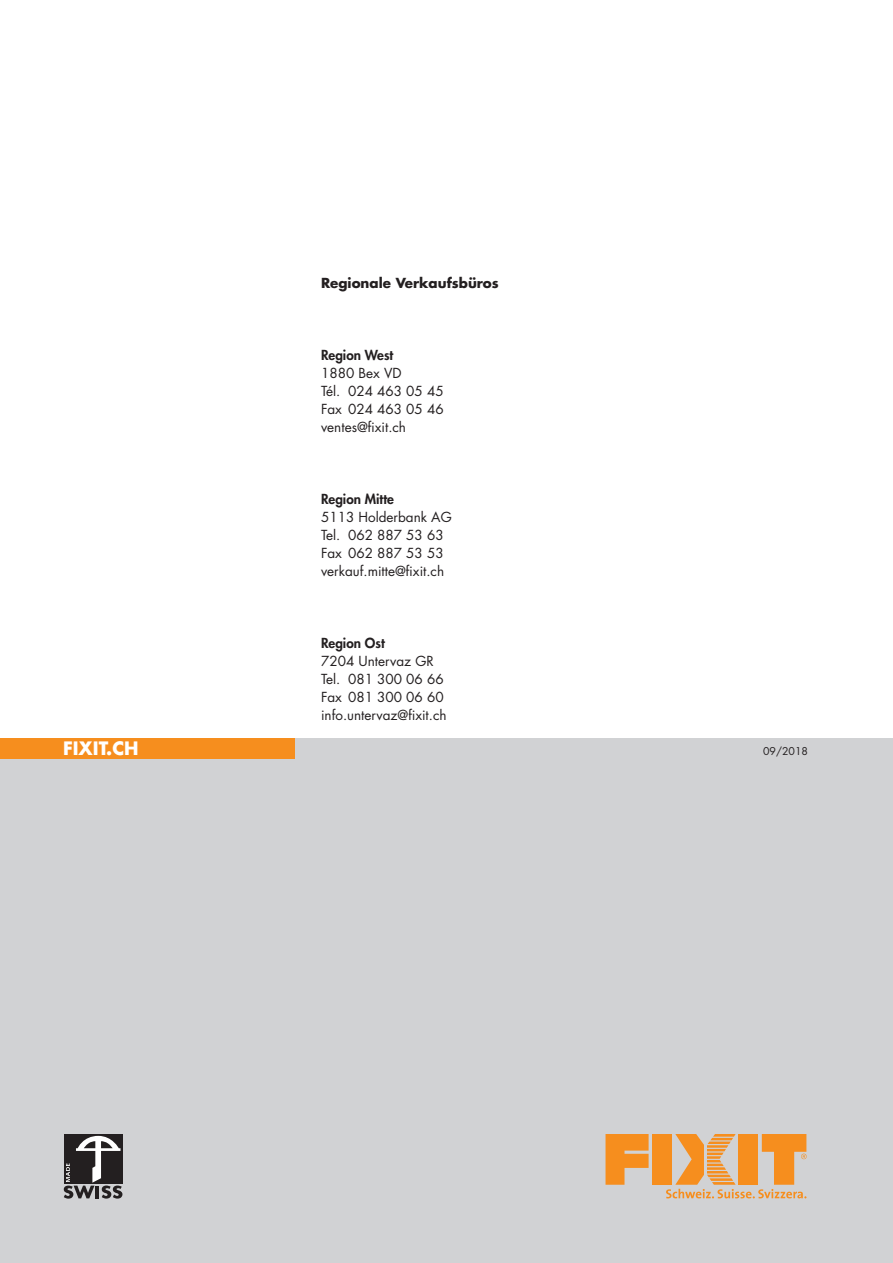
<style>
.page{position:relative;width:893px;height:1263px;background:#fff}
.page>*{position:absolute;margin:0;border:0;box-sizing:border-box;transform-origin:0 0}
.t1{font:700 18px "Futura Std";color:#fff}
.t2{font:13.5px/18px "Futura Std";color:#231f20}
.t3{font:800 13.5px "Futura Std";color:#231f20}
.t4{font:700 13.5px "Futura Std";color:#231f20}
.t5{font:10.5px "Futura Std";color:#231f20}
</style>
<div class="page">
<div style="left:0;top:736px;width:893px;height:527px;background:#d1d2d4"></div>
<div style="left:0;top:738px;width:295px;height:21px;background:#f68e1e"></div>
<svg style="left:605px;top:1134px;width:44px;height:51px"></svg>
<div style="left:653px;top:1134px;width:19px;height:51px;background:#f68e1e"></div>
<svg style="left:666px;top:1134px;width:141px;height:64px"></svg>
<div style="left:64px;top:1134px;width:59px;height:50px;background:#231f20"></div>
<svg style="left:64px;top:1136px;width:58px;height:62px"></svg>
<hr style="left:0;top:736px;width:893px;height:2px;background:#fff">
<p class="t4" style="left:321px;top:274px;width:179px">Regionale Verkaufsbüros</p>
<p class="t3" style="left:321px;top:346px;width:74px">Region West</p>
<p class="t2" style="left:321px;top:364px;width:124px">1880 Bex VD<br>Tél. 024 463 05 45<br>Fax 024 463 05 46 ventes@fixit.ch</p>
<p class="t3" style="left:321px;top:490px;width:74px">Region Mitte</p>
<p class="t2" style="left:321px;top:508px;width:132px">5113 Holderbank AG<br>Tel. 062 887 53 63<br>Fax 062 887 53 53 verkauf.mitte@fixit.ch</p>
<p class="t3" style="left:321px;top:634px;width:65px">Region Ost</p>
<p class="t2" style="left:321px;top:652px;width:127px">7204 Untervaz GR<br>Tel. 081 300 06 66<br>Fax 081 300 06 60 info.untervaz@fixit.ch</p>
<h1 class="t1" style="left:63px;top:737px;width:77px">FIXIT.CH</h1>
<p class="t5" style="left:763px;top:744px;width:46px">09/2018</p>
</div>
